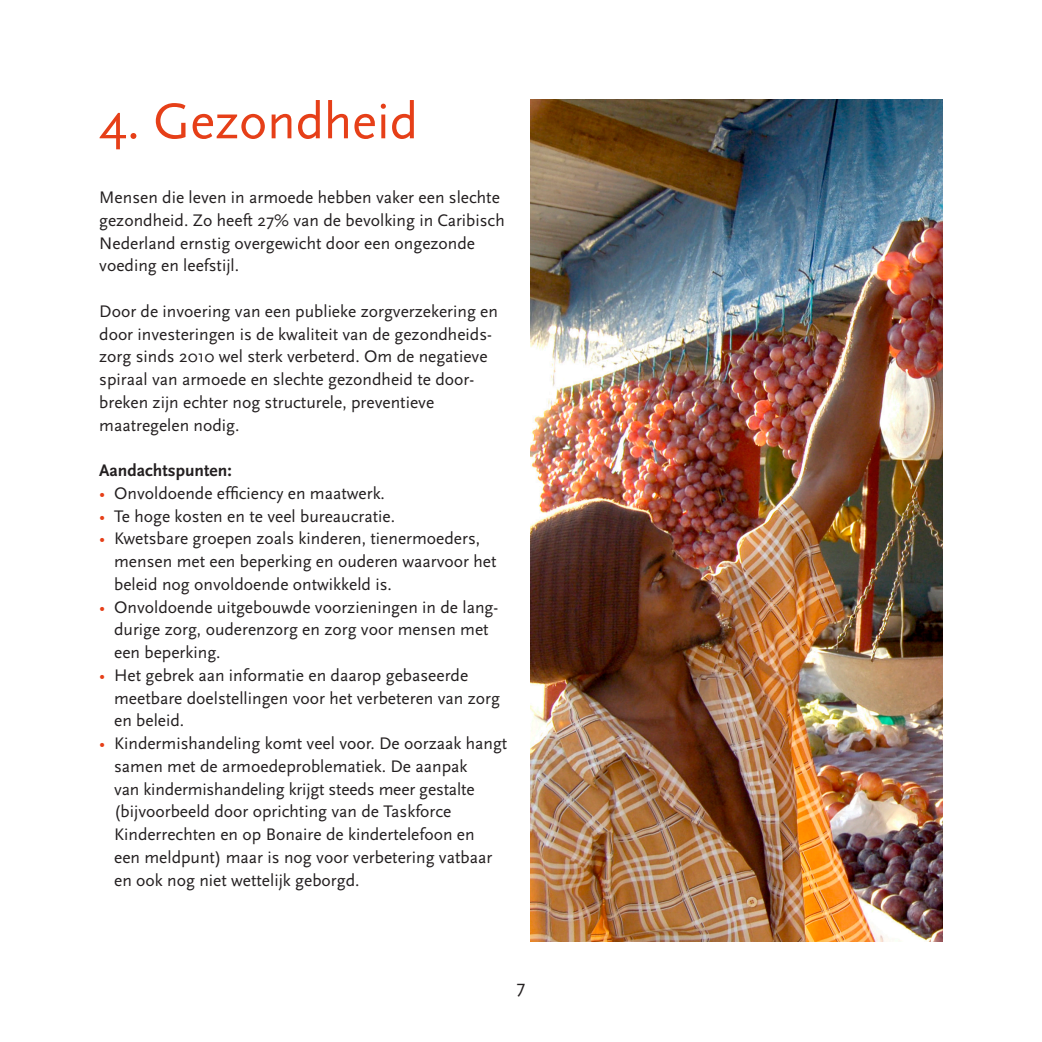
<style>
.page{position:relative;width:1042px;height:1042px;background:#fff}
.page>*{position:absolute;margin:0;border:0;box-sizing:border-box;transform-origin:0 0}
.t1{font:52.5px "Scala Sans";color:#e63f18}
.t2{font:19.25px "Scala Sans";color:#231f20}
.t3{font:17.5px/22.8px "Scala Sans";color:#231f20}
.t4{font:700 17.5px "Scala Sans";color:#231f20}
.s1{color:#e63f18}
</style>
<div class="page">
<img style="left:531px;top:99px;width:412px;height:842px">
<h1 class="t1" style="left:99px;top:93px;width:320px">4. Gezondheid</h1>
<p class="t3" style="left:99px;top:186px;width:407px">Mensen die leven in armoede hebben vaker een slechte gezondheid. Zo heeft 27% van de bevolking in Caribisch Nederland ernstig overgewicht door een ongezonde voeding en leefstijl.</p>
<p class="t3" style="left:99px;top:300px;width:400px">Door de invoering van een publieke zorgverzekering en door investeringen is de kwaliteit van de gezondheids&shy;zorg sinds 2010 wel sterk verbeterd. Om de negatieve spiraal van armoede en slechte gezondheid te door&shy;breken zijn echter nog structurele, preventieve maatregelen nodig.</p>
<p class="t4" style="left:99px;top:461px;width:134px">Aandachtspunten:</p>
<p class="t3" style="left:99px;top:482px;width:287px"><span class="s1">•</span> Onvoldoende efficiency en maatwerk.</p>
<p class="t3" style="left:99px;top:505px;width:297px"><span class="s1">•</span> Te hoge kosten en te veel bureaucratie.</p>
<p class="t3" style="left:114px;top:528px;width:384px;text-indent:-15px"><span class="s1">•</span> Kwetsbare groepen zoals kinderen, tienermoeders, mensen met een beperking en ouderen waarvoor het beleid nog onvoldoende ontwikkeld is.</p>
<p class="t3" style="left:114px;top:596px;width:386px;text-indent:-15px"><span class="s1">•</span> Onvoldoende uitgebouwde voorzieningen in de lang&shy;durige zorg, ouderenzorg en zorg voor mensen met een beperking.</p>
<p class="t3" style="left:114px;top:664px;width:387px;text-indent:-15px"><span class="s1">•</span> Het gebrek aan informatie en daarop gebaseerde meetbare doelstellingen voor het verbeteren van zorg en beleid.</p>
<p class="t3" style="left:114px;top:732px;width:395px;text-indent:-15px"><span class="s1">•</span> Kindermishandeling komt veel voor. De oorzaak hangt samen met de armoedeproblematiek. De aanpak<br>van kindermishandeling krijgt steeds meer gestalte (bijvoorbeeld door oprichting van de Taskforce Kinderrechten en op Bonaire de kindertelefoon en<br>een meldpunt) maar is nog voor verbetering vatbaar en ook nog niet wettelijk geborgd.</p>
<p class="t2" style="left:516px;top:976px;width:10px">7</p>
</div>
